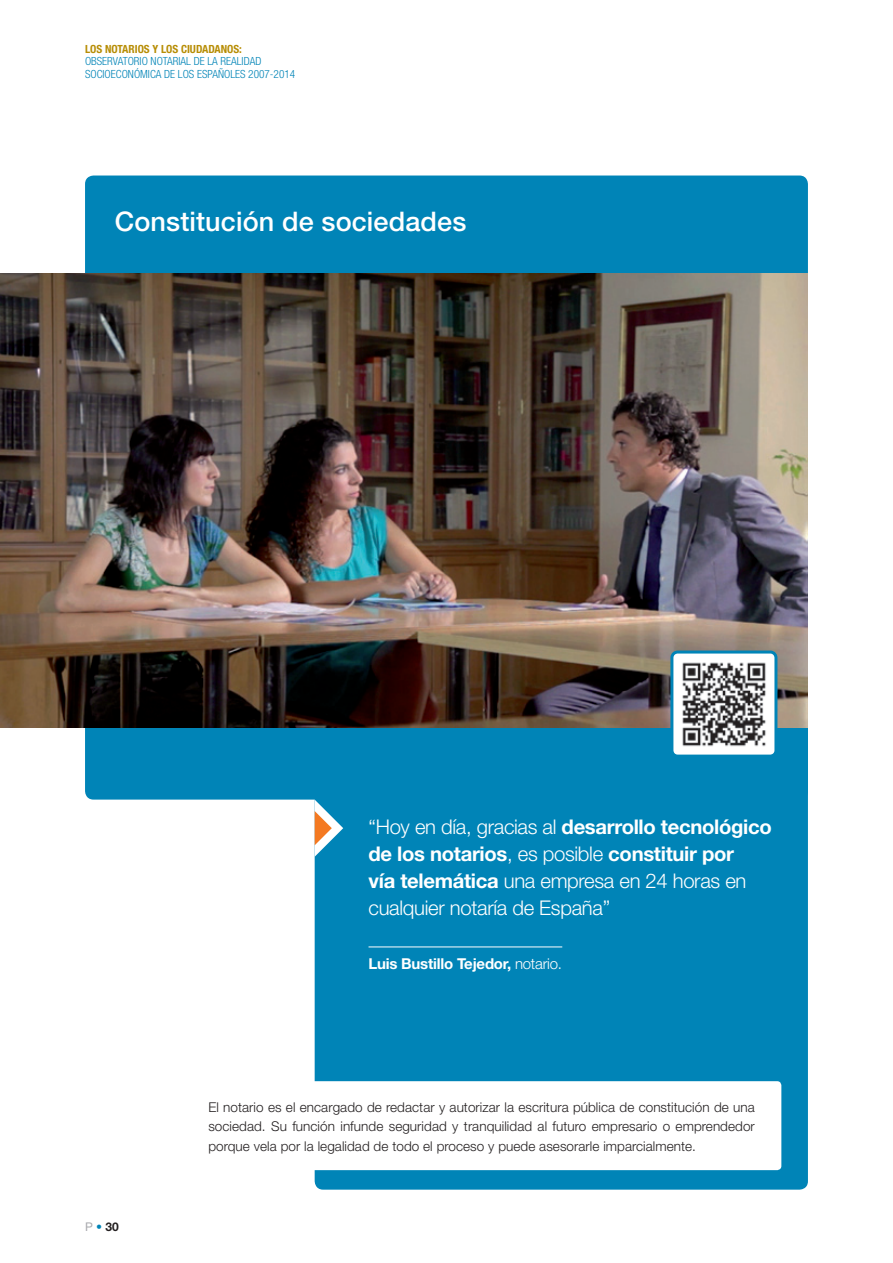
<style>
.page{position:relative;width:893px;height:1263px;background:#fff}
.page>*{position:absolute;margin:0;border:0;box-sizing:border-box;transform-origin:0 0}
.t1{font:500 27px "Helvetica Neue LT Std";letter-spacing:.005em;color:#fff}
.t2{font:300 20.25px/27px "Helvetica Neue LT Std";letter-spacing:-.015em;color:#fff}
.t3{font:700 15px "Helvetica Neue LT Std";letter-spacing:-.015em;color:#fff}
.t4{font:300 13.5px/19.5px "Helvetica Neue LT Std";letter-spacing:.005em;color:#231f20;text-align:justify}
.t5{font:700 12px "Helvetica Neue LT Std";color:#231f20}
.t6{font:300 condensed 11.25px/12.8px "Helvetica Neue LT Std";color:#0084b7}
.t7{font:700 condensed 11.25px "Helvetica Neue LT Std";color:#b78d05}
.s1{font-weight:700}
.s2{font-weight:300}
.s3{font-weight:400;color:#a8a9ad}
.s4{font-weight:400;color:#0084b7}
</style>
<div class="page">
<div style="left:315px;top:632px;width:493px;height:558px;background:#0084b7;border-radius:9px"></div>
<div style="left:85px;top:176px;width:723px;height:624px;background:#0084b7;border-radius:9px"></div>
<svg style="left:315px;top:800px;width:28px;height:57px"></svg>
<hr style="left:369px;top:946px;width:193px;height:1px;background:#fff">
<hr style="left:892px;top:566px;width:1px;height:624px;background:#eef0f2">
<div style="left:85px;top:1081px;width:696px;height:89px;background:#fff;border-radius:4px"></div>
<img style="left:0;top:273px;width:808px;height:455px">
<img style="left:674px;top:654px;width:99px;height:100px">
<div style="left:670px;top:650px;width:107px;height:108px;border:3px solid #0084b7;border-radius:6px"></div>
<p class="t7" style="left:85px;top:42px;width:158px">LOS NOTARIOS Y LOS CIUDADANOS:</p>
<p class="t6" style="left:85px;top:55px;width:212px">OBSERVATORIO NOTARIAL DE LA REALIDAD<br>SOCIOECONÓMICA DE LOS ESPAÑOLES 2007-2014</p>
<h1 class="t1" style="left:115px;top:205px;width:353px">Constitución de sociedades</h1>
<h2 class="t2" style="left:369px;top:812px;width:405px">“Hoy en día, gracias al <span class="s1">desarrollo tecnológico de los notarios</span>, es posible <span class="s1">constituir por<br>vía telemática</span> una empresa en 24 horas en cualquier notaría de España”</h2>
<p class="t3" style="left:369px;top:954px;width:195px">Luis Bustillo Tejedor, <span class="s2">notario.</span></p>
<p class="t5" style="left:85px;top:1219px;width:35px"><span class="s3">P</span> <span class="s4">•</span> 30</p>
<p class="t4" style="left:208px;top:1097px;width:548px">El notario es el encargado de redactar y autorizar la escritura pública de constitución de una sociedad. Su función infunde seguridad y tranquilidad al futuro empresario o emprendedor porque vela por la legalidad de todo el proceso y puede asesorarle imparcialmente.</p>
</div>
